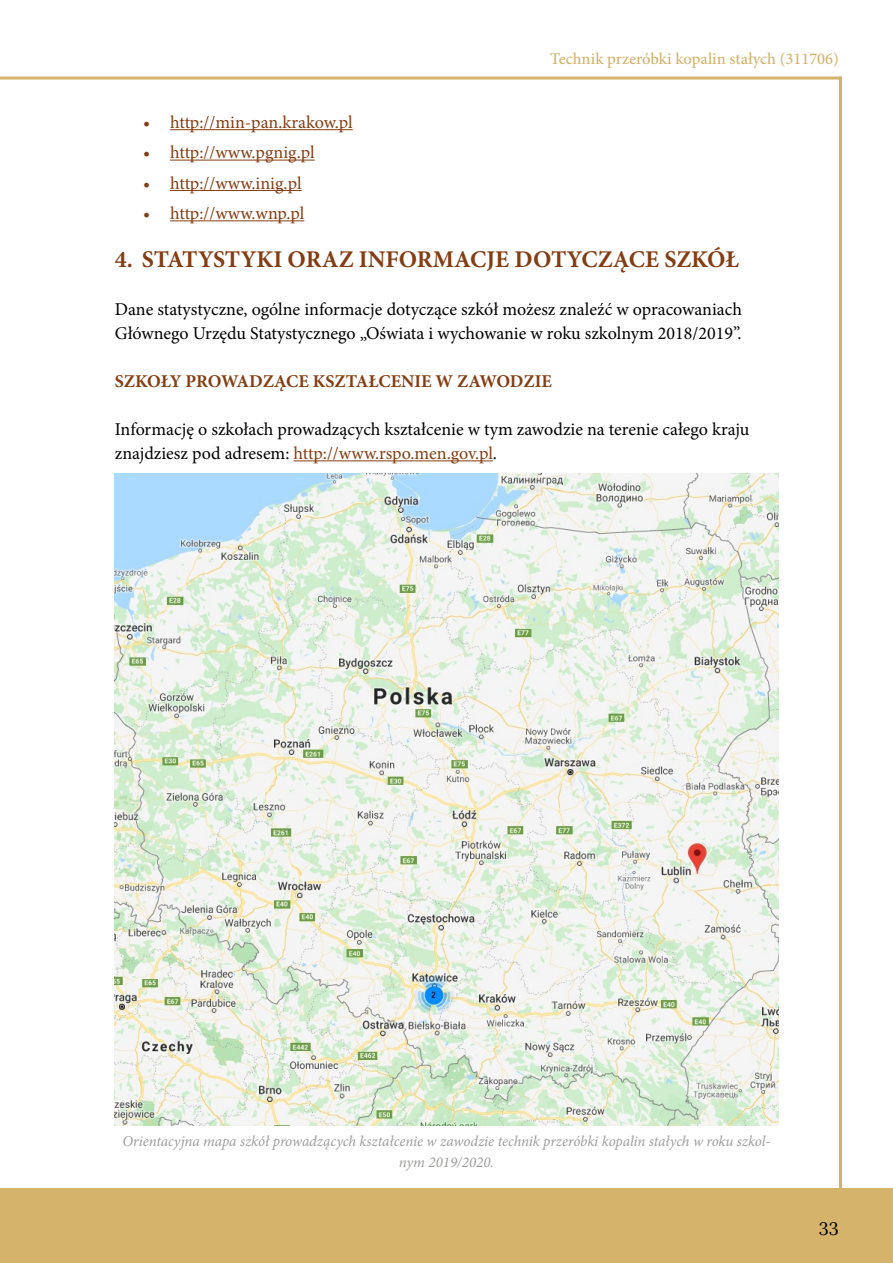
<style>
.page{position:relative;width:893px;height:1263px;background:#fff}
.page>*{position:absolute;margin:0;border:0;box-sizing:border-box;transform-origin:0 0}
.t1{font:700 24px "Minion Pro";color:#843d12}
.t2{font:18px/24px "Minion Pro";color:#000}
.t3{font:18px "Minion Pro";letter-spacing:-.005em;color:#843d12}
.t4{font:700 18px "Minion Pro";color:#843d12}
.t5{font:18px "Lora";color:#000}
.t6{font:500 16.5px "Minion Pro";color:#d5b36b}
.t7{font:italic 15px/21.6px "Minion Pro";letter-spacing:-.005em;color:#9d9d9c;text-align:center}
.s1{color:#843d12}
</style>
<div class="page">
<div style="left:0;top:1188px;width:893px;height:75px;background:#d5b36b"></div>
<hr style="left:839px;top:77px;width:3px;height:1113px;background:#d5b36b">
<hr style="left:0;top:77px;width:842px;height:3px;background:#d5b36b">
<hr style="left:170px;top:129px;width:183px;height:1px;background:#843d12">
<hr style="left:170px;top:160px;width:145px;height:1px;background:#843d12">
<hr style="left:170px;top:190px;width:132px;height:1px;background:#843d12">
<hr style="left:170px;top:220px;width:134px;height:1px;background:#843d12">
<hr style="left:294px;top:460px;width:199px;height:1px;background:#843d12">
<img style="left:115px;top:474px;width:663px;height:652px">
<p class="t6" style="left:550px;top:48px;width:290px">Technik przeróbki kopalin stałych (311706)</p>
<p class="t3" style="left:143px;top:110px;width:211px">• http://min-pan.krakow.pl</p>
<p class="t3" style="left:143px;top:140px;width:173px">• http://www.pgnig.pl</p>
<p class="t3" style="left:143px;top:171px;width:160px">• http://www.inig.pl</p>
<p class="t3" style="left:143px;top:201px;width:163px">• http://www.wnp.pl</p>
<h1 class="t1" style="left:115px;top:242px;width:626px">4. STATYSTYKI ORAZ INFORMACJE DOTYCZĄCE SZKÓŁ</h1>
<p class="t2" style="left:115px;top:297px;width:629px">Dane statystyczne, ogólne informacje dotyczące szkół możesz znaleźć w opracowaniach<br>Głównego Urzędu Statystycznego „Oświata i wychowanie w roku szkolnym 2018/2019”.</p>
<p class="t4" style="left:115px;top:369px;width:439px">SZKOŁY PROWADZĄCE KSZTAŁCENIE W ZAWODZIE</p>
<p class="t2" style="left:115px;top:417px;width:636px">Informację o szkołach prowadzących kształcenie w tym zawodzie na terenie całego kraju znajdziesz pod adresem: <span class="s1">http://www.rspo.men.gov.pl</span>.</p>
<p class="t7" style="left:122px;top:1130px;width:650px">Orientacyjna mapa szkół prowadzących kształcenie w zawodzie technik przeróbki kopalin stałych w roku szkol&shy;nym 2019/2020.</p>
<p class="t5" style="left:819px;top:1215px;width:22px">33</p>
</div>
